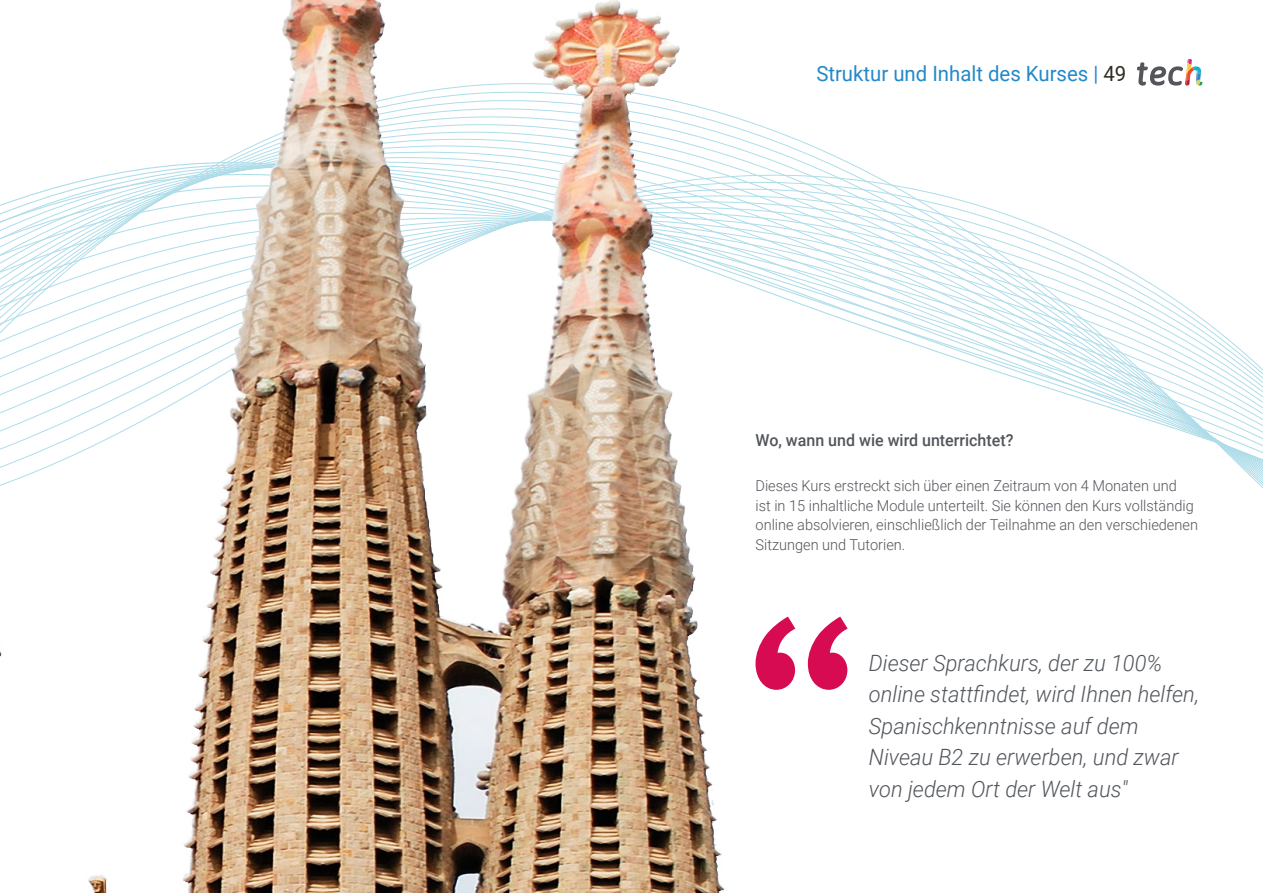
<style>
.page{position:relative;width:1263px;height:893px;background:#fff}
.page>*{position:absolute;margin:0;border:0;box-sizing:border-box;transform-origin:0 0}
.t1{font:italic 300 22.5px/31.5px "Roboto";color:#52555b}
.t2{font:21px "Roboto";color:#2488c9}
.t3{font:500 16.5px "Roboto";color:#52555b}
.t4{font:300 15px/19.5px "Roboto";color:#52555b}
.s1{color:#312e20}
</style>
<div class="page">
<svg style="left:1137px;top:59px;width:65px;height:24px"></svg>
<svg style="left:745px;top:83px;width:518px;height:534px"></svg>
<svg style="left:755px;top:617px;width:93px;height:73px"></svg>
<img style="left:0;top:0;width:745px;height:893px">
<h2 class="t2" style="left:816px;top:59px;width:312px">Struktur und Inhalt des Kurses | <span class="s1">49</span></h2>
<p class="t3" style="left:755px;top:429px;width:259px">Wo, wann und wie wird unterrichtet?</p>
<p class="t4" style="left:755px;top:476px;width:444px">Dieses Kurs erstreckt sich über einen Zeitraum von 4 Monaten und<br>ist in 15 inhaltliche Module unterteilt. Sie können den Kurs vollständig online absolvieren, einschließlich der Teilnahme an den verschiedenen Sitzungen und Tutorien.</p>
<h1 class="t1" style="left:869px;top:646px;width:332px">Dieser Sprachkurs, der zu 100% online stattfindet, wird Ihnen helfen,<br>Spanischkenntnisse auf dem<br>Niveau B2 zu erwerben, und zwar von jedem Ort der Welt aus"</h1>
</div>
